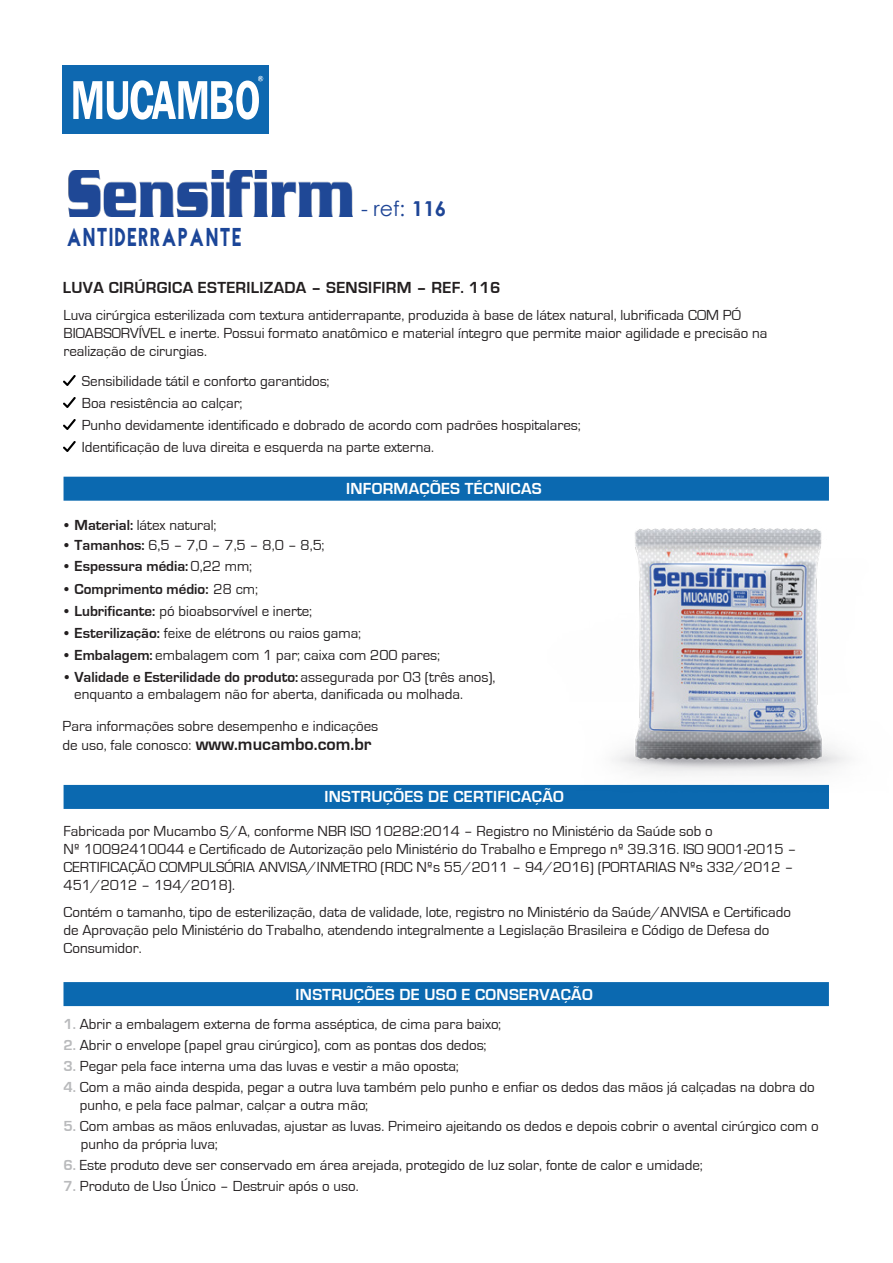
<style>
.page{position:relative;width:893px;height:1263px;background:#fff}
.page>*{position:absolute;margin:0;border:0;box-sizing:border-box;transform-origin:0 0}
.t1{font:22.65px "Stockholm";letter-spacing:.1em;color:#1c4698;scale:.74 1}
.t2{font:20.55px "Century Gothic";color:#1e4596}
.t3{font:700 16.5px "Eurostile";letter-spacing:.02em;color:#fff}
.t4{font:700 16.5px "Eurostile";letter-spacing:.02em;color:#231f20}
.t5{font:15px/18px "Eurostile";color:#231f20}
.t6{font:700 15px "Eurostile";color:#231f20}
.s1{font-weight:700}
.s2{font-weight:400}
.s3{font-weight:700;font-size:18px}
.s4{font-weight:700;color:#b9babc}
</style>
<div class="page">
<div style="left:63px;top:65px;width:206px;height:68px;background:#0e68b0"></div>
<svg style="left:73px;top:76px;width:190px;height:44px"></svg>
<div style="left:64px;top:477px;width:765px;height:24px;background:#0b69b0"></div>
<img style="left:68px;top:171px;width:285px;height:45px">
<div style="left:64px;top:785px;width:765px;height:24px;background:#0b69b0"></div>
<div style="left:63px;top:982px;width:766px;height:24px;background:#0b69b0"></div>
<svg style="left:63px;top:375px;width:13px;height:11px"></svg>
<svg style="left:63px;top:397px;width:13px;height:11px"></svg>
<svg style="left:63px;top:419px;width:13px;height:11px"></svg>
<svg style="left:63px;top:441px;width:13px;height:11px"></svg>
<img style="left:547px;top:476px;width:302px;height:333px">
<h1 class="t1" style="left:67px;top:223px;width:238px">ANTIDERRAPANTE</h1>
<h2 class="t2" style="left:361px;top:194px;width:87px">- ref: <span class="s1">116</span></h2>
<p class="t4" style="left:63px;top:278px;width:439px">LUVA CIRÚRGICA ESTERILIZADA – SENSIFIRM – REF. 116</p>
<p class="t5" style="left:63px;top:307px;width:705px">Luva cirúrgica esterilizada com textura antiderrapante, produzida à base de látex natural, lubrificada COM PÓ<br>BIOABSORVÍVEL e inerte. Possui formato anatômico e material íntegro que permite maior agilidade e precisão na realização de cirurgias.</p>
<p class="t5" style="left:82px;top:371px;width:500px;line-height:22px">Sensibilidade tátil e conforto garantidos;<br>Boa resistência ao calçar;<br>Punho devidamente identificado e dobrado de acordo com padrões hospitalares; Identificação de luva direita e esquerda na parte externa.</p>
<p class="t5" style="left:65px;top:517px;width:153px">• <span class="s1">Material:</span> látex natural;</p>
<p class="t5" style="left:65px;top:537px;width:262px">• <span class="s1">Tamanhos:</span> 6,5 – 7,0 – 7,5 – 8,0 – 8,5;</p>
<p class="t6" style="left:65px;top:558px;width:189px"><span class="s2">•</span> Espessura média: <span class="s2">0,22 mm;</span></p>
<p class="t3" style="left:346px;top:480px;width:197px">INFORMAÇÕES TÉCNICAS</p>
<p class="t6" style="left:65px;top:580px;width:195px"><span class="s2">•</span> Comprimento médio: <span class="s2">28 cm;</span></p>
<p class="t5" style="left:65px;top:602px;width:249px">• <span class="s1">Lubrificante:</span> pó bioabsorvível e inerte;</p>
<p class="t5" style="left:65px;top:624px;width:298px">• <span class="s1">Esterilização:</span> feixe de elétrons ou raios gama;</p>
<p class="t5" style="left:65px;top:647px;width:377px">• <span class="s1">Embalagem:</span> embalagem com 1 par; caixa com 200 pares;</p>
<p class="t5" style="left:74px;top:669px;width:423px;line-height:16.4px;text-indent:-10px">• <span class="s1">Validade e Esterilidade do produto:</span> assegurada por 03 (três anos), enquanto a embalagem não for aberta, danificada ou molhada.</p>
<p class="t5" style="left:63px;top:717px;width:317px;line-height:18.6px">Para informações sobre desempenho e indicações de uso, fale conosco: <span class="s3">www.mucambo.com.br</span></p>
<p class="t3" style="left:324px;top:787px;width:241px">INSTRUÇÕES DE CERTIFICAÇÃO</p>
<p class="t5" style="left:64px;top:822px;width:735px">Fabricada por Mucambo S/A, conforme NBR ISO 10282:2014 – Registro no Ministério da Saúde sob o<br>Nº 10092410044 e Certificado de Autorização pelo Ministério do Trabalho e Emprego nº 39.316. ISO 9001-2015 – CERTIFICAÇÃO COMPULSÓRIA ANVISA/INMETRO (RDC Nºs 55/2011 – 94/2016) (PORTARIAS Nºs 332/2012 – 451/2012 – 194/2018).</p>
<p class="t5" style="left:64px;top:903px;width:729px">Contém o tamanho, tipo de esterilização, data de validade, lote, registro no Ministério da Saúde/ANVISA e Certificado de Aprovação pelo Ministério do Trabalho, atendendo integralmente a Legislação Brasileira e Código de Defesa do<br>Consumidor.</p>
<p class="t3" style="left:296px;top:985px;width:299px">INSTRUÇÕES DE USO E CONSERVAÇÃO</p>
<p class="t5" style="left:63px;top:1015px;width:439px"><span class="s4">1.</span> Abrir a embalagem externa de forma asséptica, de cima para baixo;</p>
<p class="t5" style="left:63px;top:1036px;width:425px"><span class="s4">2.</span> Abrir o envelope (papel grau cirúrgico), com as pontas dos dedos;</p>
<p class="t5" style="left:63px;top:1057px;width:397px"><span class="s4">3.</span> Pegar pela face interna uma das luvas e vestir a mão oposta;</p>
<p class="t5" style="left:80px;top:1078px;width:736px;text-indent:-16px"><span class="s4">4.</span> Com a mão ainda despida, pegar a outra luva também pelo punho e enfiar os dedos das mãos já calçadas na dobra do punho, e pela face palmar, calçar a outra mão;</p>
<p class="t5" style="left:81px;top:1118px;width:739px;text-indent:-17px"><span class="s4">5.</span> Com ambas as mãos enluvadas, ajustar as luvas. Primeiro ajeitando os dedos e depois cobrir o avental cirúrgico com o punho da própria luva;</p>
<p class="t5" style="left:63px;top:1157px;width:641px"><span class="s4">6.</span> Este produto deve ser conservado em área arejada, protegido de luz solar, fonte de calor e umidade;</p>
<p class="t5" style="left:63px;top:1178px;width:297px"><span class="s4">7.</span> Produto de Uso Único – Destruir após o uso.</p>
</div>
